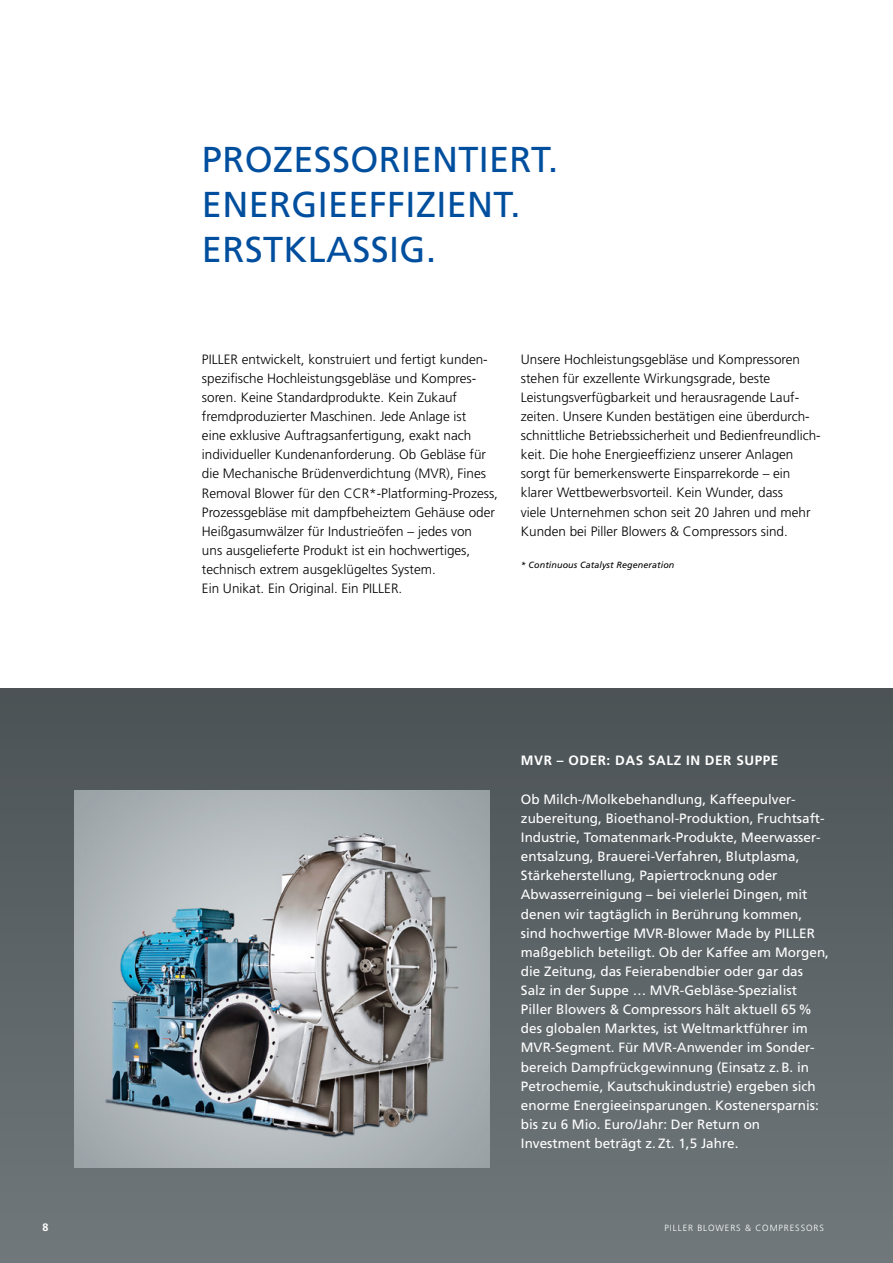
<style>
.page{position:relative;width:893px;height:1263px;background:#fff}
.page>*{position:absolute;margin:0;border:0;box-sizing:border-box;transform-origin:0 0}
.t1{font:36px/44.7px "Frutiger LT Std";letter-spacing:.01em;color:#004e9e}
.t2{font:300 13.5px/19.2px "Frutiger LT Std";color:#000}
.t3{font:13.5px/19.2px "Frutiger LT Std";color:#fff}
.t4{font:700 13.5px "Frutiger LT Std";letter-spacing:.04em;color:#fff}
.t5{font:700 10.8px "Frutiger LT Std";color:#fff}
.t6{font:italic 9px "Frutiger LT Std";letter-spacing:.01em;color:#000}
.t7{font:300 9px "Frutiger LT Std";letter-spacing:.1em;color:#fff}
</style>
<div class="page">
<div style="left:0;top:689px;width:893px;height:574px;background:linear-gradient(to bottom,#4b5255,#71787c)"></div>
<img style="left:74px;top:791px;width:415px;height:376px">
<h1 class="t1" style="left:202px;top:138px;width:358px">PROZESSORIENTIERT.<br>ENERGIEEFFIZIENT.<br>ERSTKLASSIG.</h1>
<p class="t2" style="left:202px;top:349px;width:298px">PILLER entwickelt, konstruiert und fertigt kunden&shy;spezifische Hochleistungsgebläse und Kompres&shy;soren. Keine Standardprodukte. Kein Zukauf fremdproduzierter Maschinen. Jede Anlage ist<br>eine exklusive Auftragsanfertigung, exakt nach individueller Kundenanforderung. Ob Gebläse für die Mechanische Brüdenverdichtung (MVR), Fines Removal Blower für den CCR*-Platforming-Prozess, Prozessgebläse mit dampfbeheiztem Gehäuse oder Heißgasumwälzer für Industrieöfen – jedes von<br>uns ausgelieferte Produkt ist ein hochwertiges, technisch extrem ausgeklügeltes System.<br>Ein Unikat. Ein Original. Ein PILLER.</p>
<p class="t2" style="left:521px;top:349px;width:300px">Unsere Hochleistungsgebläse und Kompressoren stehen für exzellente Wirkungsgrade, beste Leistungsverfügbarkeit und herausragende Lauf&shy;zeiten. Unsere Kunden bestätigen eine überdurch&shy;schnittliche Betriebssicherheit und Bedienfreundlich&shy;keit. Die hohe Energieeffizienz unserer Anlagen sorgt für bemerkenswerte Einsparrekorde – ein klarer Wettbewerbsvorteil. Kein Wunder, dass<br>viele Unternehmen schon seit 20 Jahren und mehr Kunden bei Piller Blowers &amp; Compressors sind.</p>
<p class="t6" style="left:521px;top:559px;width:155px">* Continuous Catalyst Regeneration</p>
<p class="t4" style="left:521px;top:753px;width:259px">MVR – ODER: DAS SALZ IN DER SUPPE</p>
<p class="t3" style="left:521px;top:789px;width:310px">Ob Milch-/Molkebehandlung, Kaffeepulver&shy;zubereitung, Bioethanol-Produktion, Fruchtsaft-Industrie, Tomatenmark-Produkte, Meerwasser&shy;entsalzung, Brauerei-Verfahren, Blutplasma, Stärkeherstellung, Papiertrocknung oder Abwasserreinigung – bei vielerlei Dingen, mit denen wir tagtäglich in Berührung kommen, sind hochwertige MVR-Blower Made by PILLER maßgeblich beteiligt. Ob der Kaffee am Morgen, die Zeitung, das Feierabendbier oder gar das Salz in der Suppe … MVR-Gebläse-Spezialist Piller Blowers &amp; Compressors hält aktuell 65 % des globalen Marktes, ist Weltmarktführer im MVR-Segment. Für MVR-Anwender im Sonder&shy;bereich Dampfrückgewinnung (Einsatz z.B. in Petrochemie, Kautschukindustrie) ergeben sich enorme Energieeinsparungen. Kostenersparnis: bis zu 6 Mio. Euro/Jahr: Der Return on Investment beträgt z. Zt. 1,5 Jahre.</p>
<p class="t5" style="left:43px;top:1221px;width:8px">8</p>
<p class="t7" style="left:665px;top:1223px;width:161px">PILLER BLOWERS &amp; COMPRESSORS</p>
</div>
